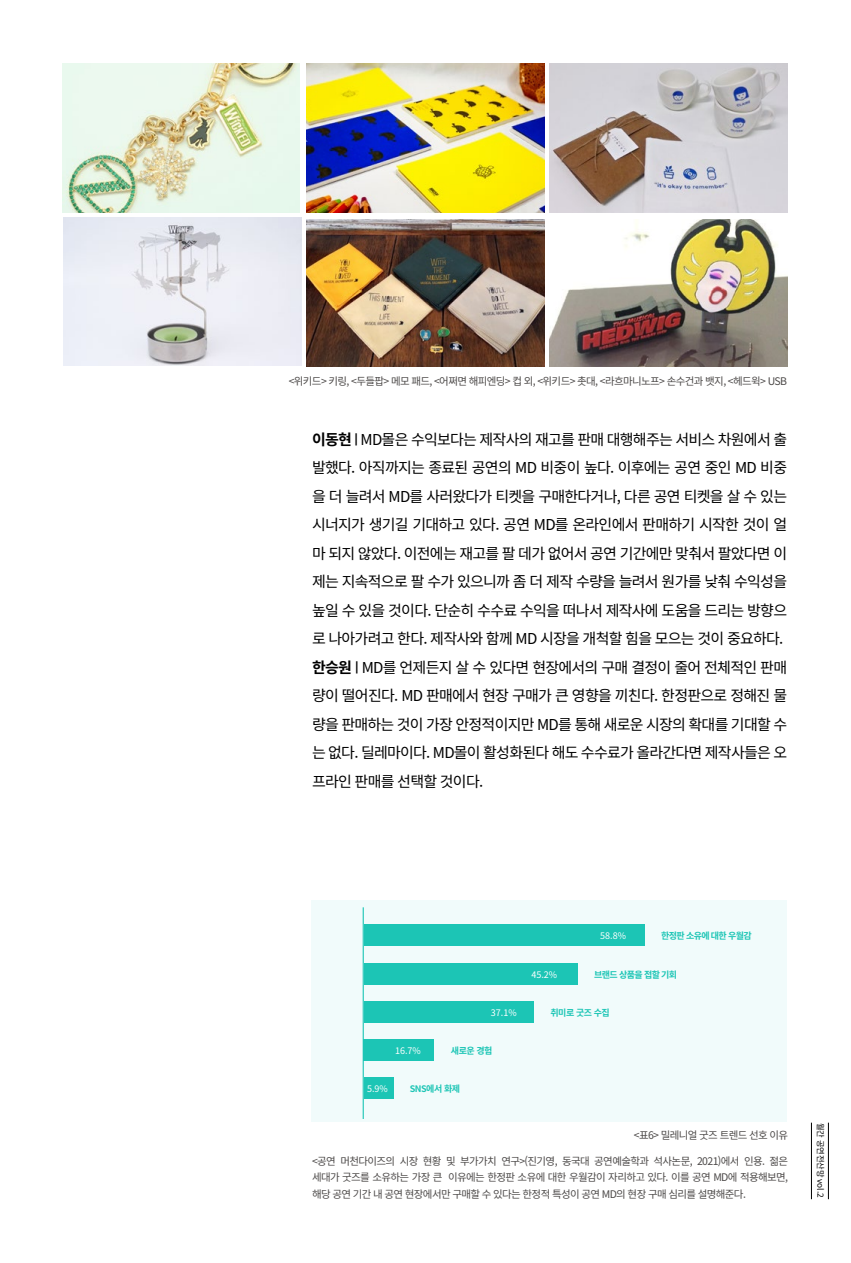
<style>
.page{position:relative;width:851px;height:1263px;background:#fff}
.page>*{position:absolute;margin:0;border:0;box-sizing:border-box;transform-origin:0 0}
.t1{font:15px/28.5px "Noto Sans CJ Kkr";letter-spacing:-.05em;color:#000}
.t2{font:10.5px/16.5px "Noto Sans CJ Kkr";letter-spacing:-.06em;color:#4c4948;text-align:justify}
.t3{font:700 9px "Noto Sans CJ Kkr";letter-spacing:-.07em;color:#1cc5b5}
.t4{font:9px "Noto Sans CJ Kkr";color:#fff}
.t5{font:8.25px "Noto Sans CJ Kkr";letter-spacing:-.025em;color:#000}
.s1{font-weight:700}
.s2{font-family:"Nanum Barun Gothic"}
</style>
<div class="page">
<img style="left:62px;top:64px;width:238px;height:149px">
<img style="left:64px;top:218px;width:237px;height:148px">
<img style="left:306px;top:64px;width:238px;height:149px">
<img style="left:306px;top:219px;width:238px;height:148px">
<img style="left:549px;top:64px;width:238px;height:149px">
<img style="left:549px;top:219px;width:238px;height:148px">
<div style="left:311px;top:900px;width:476px;height:221px;background:#f1fbfb"></div>
<hr style="left:362px;top:907px;width:2px;height:212px;background:#1cc5b5">
<div style="left:364px;top:1078px;width:29px;height:21px;background:#1cc5b5"></div>
<div style="left:364px;top:1039px;width:70px;height:22px;background:#1cc5b5"></div>
<div style="left:364px;top:1001px;width:169px;height:21px;background:#1cc5b5"></div>
<div style="left:364px;top:963px;width:213px;height:21px;background:#1cc5b5"></div>
<div style="left:364px;top:925px;width:280px;height:21px;background:#1cc5b5"></div>
<hr style="left:828px;top:1123px;width:1px;height:76px;background:#000">
<hr style="left:811px;top:1123px;width:1px;height:76px;background:#000">
<p class="t2" style="left:289px;top:373px;width:500px">&lt;위키드&gt; 키링, &lt;두들팝&gt; 메모 패드, &lt;어쩌면 해피엔딩&gt; 컵 외, &lt;위키드&gt; 촛대, &lt;라흐마니노프&gt; 손수건과 뱃지, &lt;헤드윅&gt; USB</p>
<p class="t1" style="left:312px;top:425px;width:476px"><span class="s1">이동현</span> <span class="s2">l</span> MD몰은 수익보다는 제작사의 재고를 판매 대행해주는 서비스 차원에서 출 발했다. 아직까지는 종료된 공연의 MD 비중이 높다. 이후에는 공연 중인 MD 비중 을 더 늘려서 MD를 사러왔다가 티켓을 구매한다거나, 다른 공연 티켓을 살 수 있는 시너지가 생기길 기대하고 있다. 공연 MD를 온라인에서 판매하기 시작한 것이 얼 마 되지 않았다. 이전에는 재고를 팔 데가 없어서 공연 기간에만 맞춰서 팔았다면 이 제는 지속적으로 팔 수가 있으니까 좀 더 제작 수량을 늘려서 원가를 낮춰 수익성을 높일 수 있을 것이다. 단순히 수수료 수익을 떠나서 제작사에 도움을 드리는 방향으 로 나아가려고 한다. 제작사와 함께 MD 시장을 개척할 힘을 모으는 것이 중요하다. <span class="s1">한승원</span> <span class="s2">l</span> MD를 언제든지 살 수 있다면 현장에서의 구매 결정이 줄어 전체적인 판매 량이 떨어진다. MD 판매에서 현장 구매가 큰 영향을 끼친다. 한정판으로 정해진 물 량을 판매하는 것이 가장 안정적이지만 MD를 통해 새로운 시장의 확대를 기대할 수 는 없다. 딜레마이다. MD몰이 활성화된다 해도 수수료가 올라간다면 제작사들은 오 프라인 판매를 선택할 것이다.</p>
<p class="t4" style="left:600px;top:931px;width:27px">58.8%</p>
<p class="t3" style="left:661px;top:931px;width:92px">한정판 소유에 대한 우월감</p>
<p class="t4" style="left:531px;top:969px;width:27px">45.2%</p>
<p class="t3" style="left:594px;top:969px;width:84px">브랜드 상품을 접할 기회</p>
<p class="t4" style="left:491px;top:1007px;width:27px">37.1%</p>
<p class="t3" style="left:550px;top:1007px;width:61px">취미로 굿즈 수집</p>
<p class="t4" style="left:395px;top:1046px;width:27px">16.7%</p>
<p class="t3" style="left:451px;top:1046px;width:43px">새로운 경험</p>
<p class="t4" style="left:367px;top:1084px;width:22px">5.9%</p>
<p class="t3" style="left:409px;top:1084px;width:52px">SNS에서 화제</p>
<p class="t2" style="left:633px;top:1127px;width:156px">&lt;표6&gt; 밀레니얼 굿즈 트렌드 선호 이유</p>
<p class="t2" style="left:312px;top:1153px;width:477px">&lt;공연 머천다이즈의 시장 현황 및 부가가치 연구&gt;(진기영, 동국대 공연예술학과 석사논문, 2021)에서 인용. 젊은 세대가 굿즈를 소유하는 가장 큰 이유에는 한정판 소유에 대한 우월감이 자리하고 있다. 이를 공연 MD에 적용해보면, 해당 공연 기간 내 공연 현장에서만 구매할 수 있다는 한정적 특성이 공연 MD의 현장 구매 심리를 설명해준다.</p>
<p class="t5" style="left:824px;top:1123px;width:76px;rotate:90deg">월간 공연전산망 vol.2</p>
</div>
